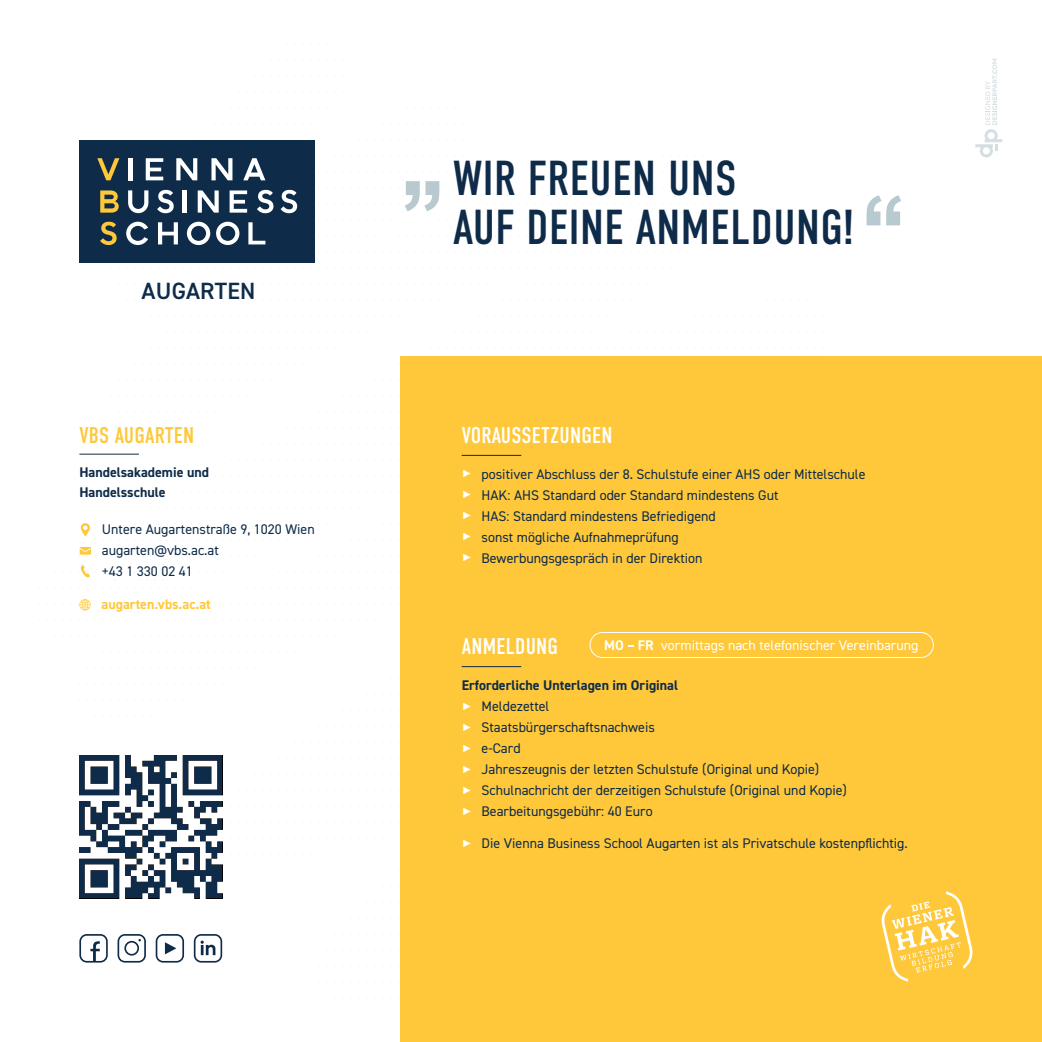
<style>
.page{position:relative;width:1042px;height:1042px;background:#fff}
.page>*{position:absolute;margin:0;border:0;box-sizing:border-box;transform-origin:0 0}
.highlight_text_20pt{font:49px "DIN Condensed";letter-spacing:.01em;color:#0e2b49}
.fliesstext_8pt{font:600 23.62px "DIN2014";letter-spacing:.01em;color:#0e2b49}
.HL_13pt{font:22.75px "DIN Condensed";letter-spacing:.01em;color:#fff}
.HL_13pt-2{font:22.75px "DIN Condensed";letter-spacing:.01em;color:#fec83a}
.fliesstext_8pt-2{font:14px "DIN2014";color:#0e2b49}
.fliesstext_8pt-3{font:700 14px "DIN2014";color:#0e2b49}
.fliesstext_8pt-4{font:14px "DIN2014";color:#fff}
.fliesstext_8pt-5{font:700 14px "DIN2014";color:#fec83a}
.s1{font-family:"Arial";font-size:10.5px;color:#fff}
.s2{font-weight:700}
</style>
<div class="page">
<div style="left:401px;top:356px;width:641px;height:686px;background:#fec83a"></div>
<svg style="left:79px;top:755px;width:143px;height:143px"></svg>
<hr style="left:462px;top:455px;width:59px;height:1px;background:#0e2b49">
<hr style="left:462px;top:666px;width:59px;height:1px;background:#0e2b49">
<svg style="left:156px;top:934px;width:28px;height:28px"></svg>
<svg style="left:118px;top:934px;width:28px;height:28px"></svg>
<svg style="left:79px;top:934px;width:29px;height:28px"></svg>
<svg style="left:194px;top:934px;width:28px;height:28px"></svg>
<div style="left:80px;top:140px;width:235px;height:123px;background:#0e2c49"></div>
<svg style="left:257px;top:190px;width:16px;height:23px"></svg>
<svg style="left:157px;top:190px;width:17px;height:23px"></svg>
<svg style="left:100px;top:222px;width:17px;height:23px"></svg>
<svg style="left:281px;top:190px;width:16px;height:23px"></svg>
<svg style="left:146px;top:158px;width:17px;height:22px"></svg>
<svg style="left:230px;top:190px;width:17px;height:23px"></svg>
<svg style="left:248px;top:222px;width:17px;height:22px"></svg>
<hr style="left:183px;top:190px;width:4px;height:23px;background:#fff">
<hr style="left:128px;top:158px;width:4px;height:22px;background:#fff">
<svg style="left:187px;top:222px;width:23px;height:23px"></svg>
<svg style="left:216px;top:222px;width:23px;height:23px"></svg>
<svg style="left:126px;top:222px;width:22px;height:23px"></svg>
<svg style="left:128px;top:190px;width:20px;height:23px"></svg>
<svg style="left:97px;top:158px;width:22px;height:22px"></svg>
<svg style="left:243px;top:158px;width:22px;height:22px"></svg>
<svg style="left:100px;top:190px;width:19px;height:23px"></svg>
<svg style="left:198px;top:190px;width:21px;height:23px"></svg>
<svg style="left:176px;top:158px;width:21px;height:22px"></svg>
<svg style="left:211px;top:158px;width:21px;height:22px"></svg>
<svg style="left:158px;top:222px;width:20px;height:22px"></svg>
<hr style="left:79px;top:454px;width:60px;height:1px;background:#0e2b49">
<svg style="left:80px;top:547px;width:11px;height:7px"></svg>
<svg style="left:81px;top:523px;width:9px;height:13px"></svg>
<svg style="left:81px;top:565px;width:9px;height:12px"></svg>
<svg style="left:79px;top:599px;width:12px;height:11px"></svg>
<div style="left:589px;top:632px;width:345px;height:26px;border:1px solid #fff;border-radius:13px"></div>
<svg style="left:881px;top:891px;width:92px;height:90px"></svg>
<svg style="left:975px;top:59px;width:27px;height:98px"></svg>
<svg style="left:405px;top:181px;width:34px;height:30px"></svg>
<svg style="left:866px;top:195px;width:35px;height:30px"></svg>
<p class="fliesstext_8pt" style="left:142px;top:276px;width:115px">AUGARTEN</p>
<p class="HL_13pt-2" style="left:79px;top:422px;width:116px">VBS AUGARTEN</p>
<p class="fliesstext_8pt-3" style="left:79px;top:463px;width:131px">Handelsakademie und</p>
<p class="fliesstext_8pt-3" style="left:79px;top:482px;width:88px">Handelsschule</p>
<p class="fliesstext_8pt-2" style="left:102px;top:520px;width:214px">Untere Augartenstraße 9, 1020 Wien</p>
<p class="fliesstext_8pt-2" style="left:102px;top:541px;width:118px">augarten@vbs.ac.at</p>
<p class="fliesstext_8pt-2" style="left:102px;top:562px;width:93px">+43 1 330 02 41</p>
<p class="fliesstext_8pt-5" style="left:102px;top:595px;width:111px">augarten.vbs.ac.at</p>
<p class="highlight_text_20pt" style="left:453px;top:151px;width:285px">WIR FREUEN UNS</p>
<p class="highlight_text_20pt" style="left:453px;top:200px;width:402px">AUF DEINE ANMELDUNG!</p>
<p class="HL_13pt" style="left:462px;top:422px;width:152px">VORAUSSETZUNGEN</p>
<p class="fliesstext_8pt-2" style="left:462px;top:465px;width:405px"><span class="s1">►</span> positiver Abschluss der 8. Schulstufe einer AHS oder Mittelschule</p>
<p class="fliesstext_8pt-2" style="left:462px;top:486px;width:318px"><span class="s1">►</span> HAK: AHS Standard oder Standard mindestens Gut</p>
<p class="fliesstext_8pt-2" style="left:462px;top:507px;width:256px"><span class="s1">►</span> HAS: Standard mindestens Befriedigend</p>
<p class="fliesstext_8pt-2" style="left:462px;top:528px;width:219px"><span class="s1">►</span> sonst mögliche Aufnahmeprüfung</p>
<p class="fliesstext_8pt-2" style="left:462px;top:549px;width:242px"><span class="s1">►</span> Bewerbungsgespräch in der Direktion</p>
<p class="HL_13pt" style="left:462px;top:633px;width:98px">ANMELDUNG</p>
<p class="fliesstext_8pt-4" style="left:604px;top:636px;width:316px"><span class="s2">MO FR</span> vormittags nach telefonischer Vereinbarung</p>
<p class="fliesstext_8pt-3" style="left:462px;top:676px;width:218px">Erforderliche Unterlagen im Original</p>
<p class="fliesstext_8pt-2" style="left:462px;top:698px;width:89px"><span class="s1">►</span> Meldezettel</p>
<p class="fliesstext_8pt-2" style="left:462px;top:719px;width:195px"><span class="s1">►</span> Staatsbürgerschaftsnachweis</p>
<p class="fliesstext_8pt-2" style="left:462px;top:740px;width:60px"><span class="s1">►</span> e-Card</p>
<p class="fliesstext_8pt-2" style="left:462px;top:761px;width:359px"><span class="s1">►</span> Jahreszeugnis der letzten Schulstufe (Original und Kopie)</p>
<p class="fliesstext_8pt-2" style="left:462px;top:782px;width:387px"><span class="s1">►</span> Schulnachricht der derzeitigen Schulstufe (Original und Kopie)</p>
<p class="fliesstext_8pt-2" style="left:462px;top:803px;width:192px"><span class="s1">►</span> Bearbeitungsgebühr: 40 Euro</p>
<p class="fliesstext_8pt-2" style="left:462px;top:834px;width:447px"><span class="s1">►</span> Die Vienna Business School Augarten ist als Privatschule kostenpflichtig.</p>
</div>
